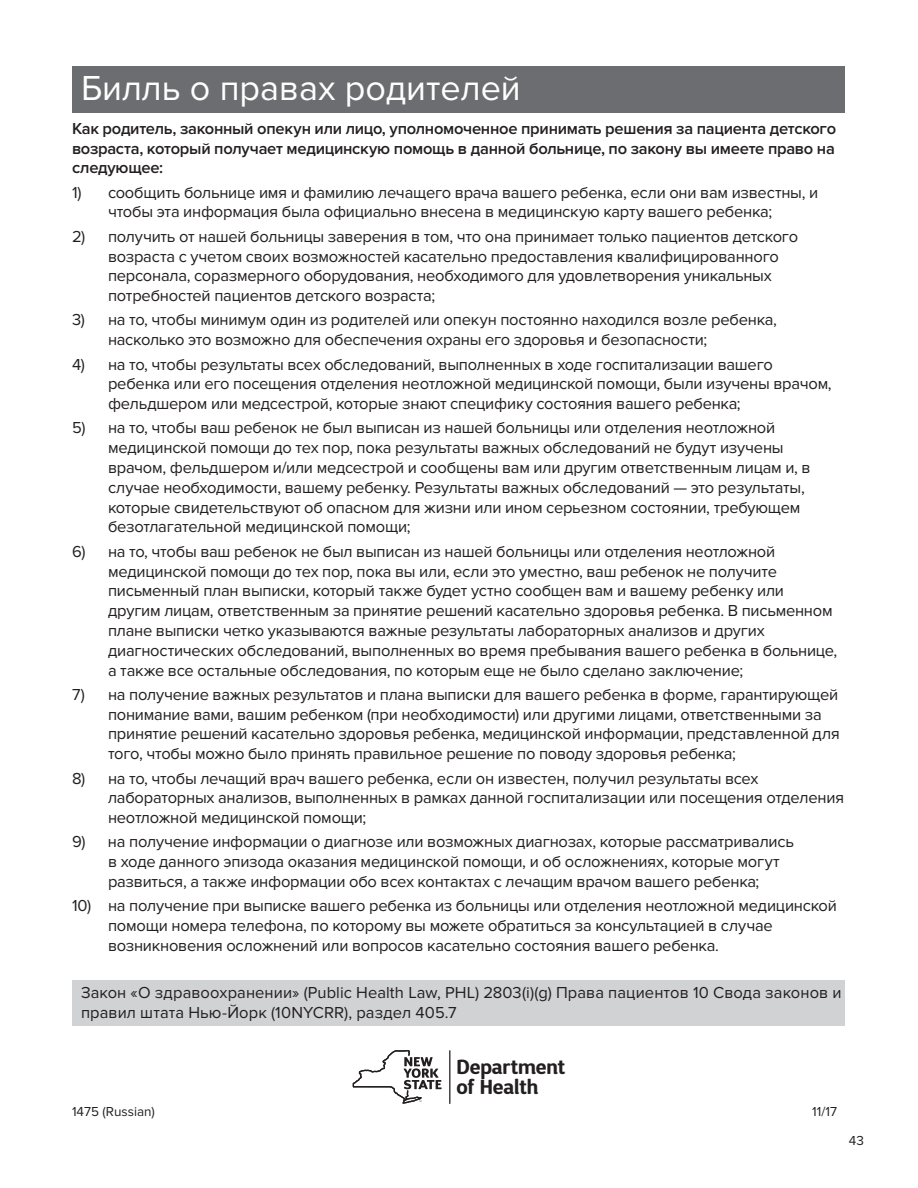
<style>
.page{position:relative;width:918px;height:1188px;background:#fff}
.page>*{position:absolute;margin:0;border:0;box-sizing:border-box;transform-origin:0 0}
.head_a{font:36px "Proxima Nova";color:#fff}
.t1{font:700 20.4px/20.7px "D Sari";letter-spacing:-.01em;color:#231f20}
.Bill_of_rights{font:16.5px/19.8px "Proxima Nova";letter-spacing:-.015em;color:#231f20}
.body_text{font:600 16.5px/19.8px "Proxima Nova";letter-spacing:-.015em;color:#231f20;text-align:justify}
.footnote{font:16.5px/19.8px "Proxima Nova";letter-spacing:.005em;color:#231f20}
.footnote-2{font:13.5px "Proxima Nova";color:#231f20}
</style>
<div class="page">
<div style="left:72px;top:66px;width:772px;height:46px;background:#6c6d70"></div>
<div style="left:72px;top:980px;width:772px;height:46px;background:#d1d2d4"></div>
<hr style="left:449px;top:1050px;width:1px;height:54px;background:#231f20">
<svg style="left:353px;top:1050px;width:89px;height:54px"></svg>
<p class="head_a" style="left:81px;top:68px;width:441px">Билль о правах родителей</p>
<p class="body_text" style="left:72px;top:119px;width:766px">Как родитель, законный опекун или лицо, уполномоченное принимать решения за пациента детского возраста, который получает медицинскую помощь в данной больнице, по закону вы имеете право на следующее:</p>
<p class="Bill_of_rights" style="left:108px;top:183px;width:712px;text-indent:-36px">1) сообщить больнице имя и фамилию лечащего врача вашего ребенка, если они вам известны, и чтобы эта информация была официально внесена в медицинскую карту вашего ребенка;</p>
<p class="Bill_of_rights" style="left:108px;top:227px;width:692px;text-indent:-36px">2) получить от нашей больницы заверения в том, что она принимает только пациентов детского возраста с учетом своих возможностей касательно предоставления квалифицированного персонала, соразмерного оборудования, необходимого для удовлетворения уникальных потребностей пациентов детского возраста;</p>
<p class="Bill_of_rights" style="left:108px;top:310px;width:670px;text-indent:-36px">3) на то, чтобы минимум один из родителей или опекун постоянно находился возле ребенка, насколько это возможно для обеспечения охраны его здоровья и безопасности;</p>
<p class="Bill_of_rights" style="left:108px;top:354px;width:725px;text-indent:-36px">4) на то, чтобы результаты всех обследований, выполненных в ходе госпитализации вашего ребенка или его посещения отделения неотложной медицинской помощи, были изучены врачом, фельдшером или медсестрой, которые знают специфику состояния вашего ребенка;</p>
<p class="Bill_of_rights" style="left:108px;top:418px;width:704px;text-indent:-36px">5) на то, чтобы ваш ребенок не был выписан из нашей больницы или отделения неотложной медицинской помощи до тех пор, пока результаты важных обследований не будут изучены врачом, фельдшером и/или медсестрой и сообщены вам или другим ответственным лицам и, в случае необходимости, вашему ребенку. Результаты важных обследований — это результаты, которые свидетельствуют об опасном для жизни или ином серьезном состоянии, требующем безотлагательной медицинской помощи;</p>
<p class="Bill_of_rights" style="left:108px;top:542px;width:731px;text-indent:-36px">6) на то, чтобы ваш ребенок не был выписан из нашей больницы или отделения неотложной медицинской помощи до тех пор, пока вы или, если это уместно, ваш ребенок не получите письменный план выписки, который также будет устно сообщен вам и вашему ребенку или другим лицам, ответственным за принятие решений касательно здоровья ребенка. В письменном плане выписки четко указываются важные результаты лабораторных анализов и других диагностических обследований, выполненных во время пребывания вашего ребенка в больнице, а также все остальные обследования, по которым еще не было сделано заключение;</p>
<p class="Bill_of_rights" style="left:108px;top:685px;width:733px;text-indent:-36px">7) на получение важных результатов и плана выписки для вашего ребенка в форме, гарантирующей понимание вами, вашим ребенком (при необходимости) или другими лицами, ответственными за принятие решений касательно здоровья ребенка, медицинской информации, представленной для того, чтобы можно было принять правильное решение по поводу здоровья ребенка;</p>
<p class="Bill_of_rights" style="left:108px;top:768px;width:738px;text-indent:-36px">8) на то, чтобы лечащий врач вашего ребенка, если он известен, получил результаты всех лабораторных анализов, выполненных в рамках данной госпитализации или посещения отделения неотложной медицинской помощи;</p>
<p class="Bill_of_rights" style="left:108px;top:832px;width:688px;text-indent:-36px">9) на получение информации о диагнозе или возможных диагнозах, которые рассматривались в ходе данного эпизода оказания медицинской помощи, и об осложнениях, которые могут развиться, а также информации обо всех контактах с лечащим врачом вашего ребенка;</p>
<p class="Bill_of_rights" style="left:108px;top:896px;width:730px;text-indent:-36px">10) на получение при выписке вашего ребенка из больницы или отделения неотложной медицинской помощи номера телефона, по которому вы можете обратиться за консультацией в случае возникновения осложнений или вопросов касательно состояния вашего ребенка.</p>
<p class="footnote" style="left:81px;top:983px;width:762px">Закон «О здравоохранении» (Public Health Law, PHL) 2803(i)(g) Права пациентов 10 Свода законов и правил штата Нью-Йорк (10NYCRR), раздел 405.7</p>
<p class="t1" style="left:457px;top:1056px;width:110px">Department of Health</p>
<p class="footnote-2" style="left:72px;top:1104px;width:84px">1475 (Russian)</p>
<p class="footnote-2" style="left:812px;top:1104px;width:26px">11/17</p>
<p class="footnote-2" style="left:849px;top:1132px;width:17px">43</p>
</div>
